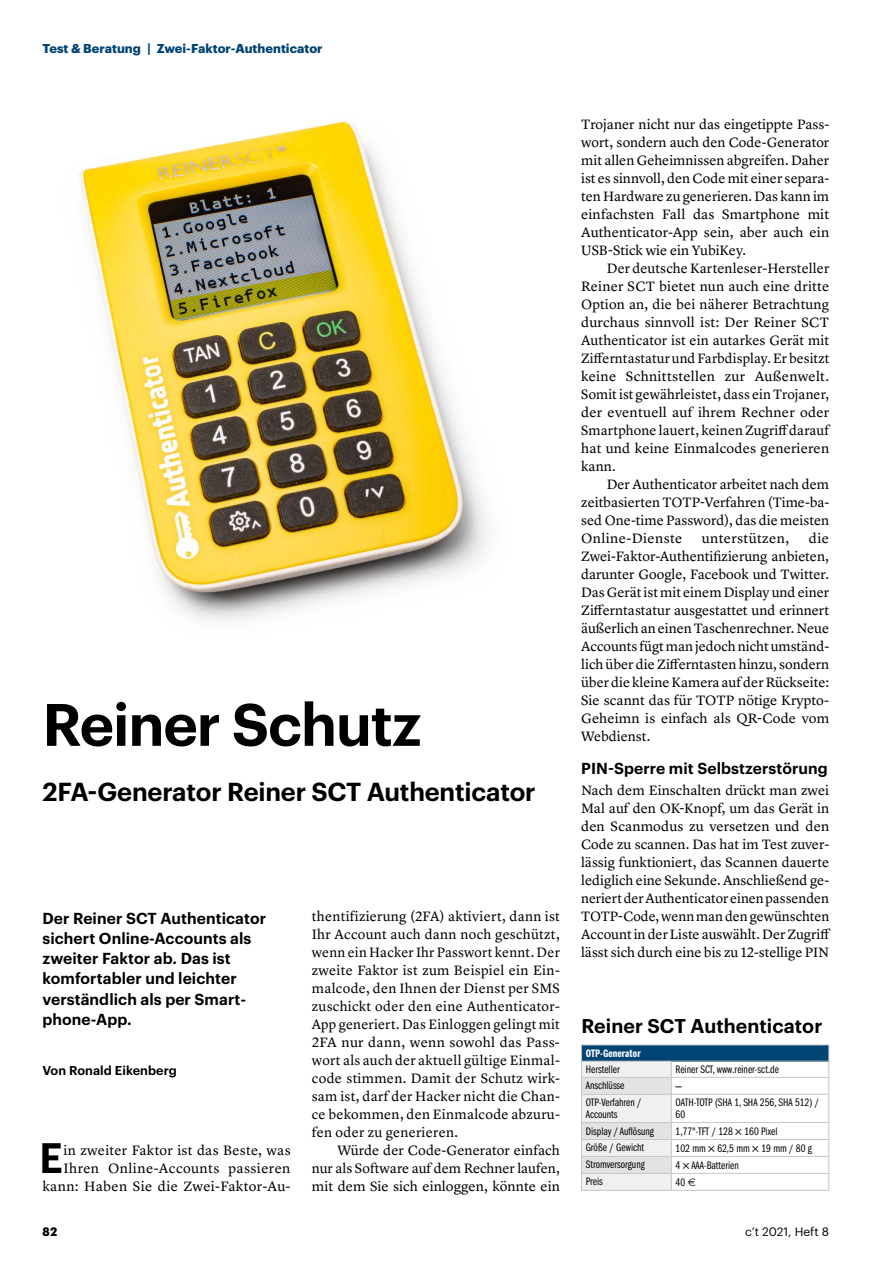
<style>
.page{position:relative;width:893px;height:1263px;background:#fff}
.page>*{position:absolute;margin:0;border:0;box-sizing:border-box;transform-origin:0 0}
.Ueberschrift-1{font:600 58.5px "Graphik";letter-spacing:-.015em;color:#000}
.Grundtext-Initial{font:600 41.7px "Graphik";color:#000;scale:.94 1}
.Ueberschrift-2{font:600 25.5px "Graphik";letter-spacing:-.005em;color:#000}
.Ueberschrift-1-2{font:600 19.5px "Graphik";letter-spacing:.005em;color:#000}
.Abstract{font:600 15.6px/20.2px "Graphik";letter-spacing:.005em;color:#000}
.Zwischenueberschrift{font:600 15.6px "Graphik";letter-spacing:.005em;color:#000}
.Grundtext-Einzug{font:14.1px/18px "Lyon Text";letter-spacing:.005em;color:#000;text-align:justify}
.Grundtext-Initial-2{font:14.1px/18px "Lyon Text";letter-spacing:.02em;color:#000;text-align:right}
.Grundtext-stumpf{font:14.1px/18px "Lyon Text";color:#000;text-align:justify}
.Grundtext-Einzug-2{font:14.1px "Lyon Text";letter-spacing:.025em;color:#000}
.t1{font:700 12.6px "Graphik";letter-spacing:.005em;color:#004474}
.t2{font:600 12.6px "Graphik";letter-spacing:.005em;color:#000}
.t3{font:12px "Graphik";color:#000}
.t4{font:700 12px "Graphik";color:#000}
.Grundtext{font:11.25px/12px "ITC Franklin Gothic Std Bk Cp";color:#000}
.Kopfzeile-weiss{font:11.25px "ITC Franklin Gothic Std Dm Cp";letter-spacing:.01em;color:#fff}
.s1{font-family:"Heise Special"}
</style>
<div class="page">
<img style="left:79px;top:121px;width:408px;height:500px">
<div style="left:581px;top:1045px;width:248px;height:16px;background:#004474"></div>
<hr style="left:671px;top:1061px;width:158px;height:1px;background:#c5c6c6">
<hr style="left:671px;top:1077px;width:158px;height:1px;background:#c5c6c6">
<hr style="left:671px;top:1094px;width:158px;height:1px;background:#c5c6c6">
<hr style="left:671px;top:1122px;width:158px;height:1px;background:#c5c6c6">
<hr style="left:671px;top:1139px;width:158px;height:1px;background:#c5c6c6">
<hr style="left:671px;top:1156px;width:158px;height:1px;background:#c5c6c6">
<hr style="left:671px;top:1173px;width:158px;height:1px;background:#c5c6c6">
<svg style="left:828px;top:1045px;width:1px;height:145px"></svg>
<hr style="left:671px;top:1190px;width:158px;height:1px;background:#c5c6c6">
<hr style="left:581px;top:1044px;width:90px;height:1px;background:#c5c6c6">
<hr style="left:671px;top:1044px;width:158px;height:1px;background:#c5c6c6">
<hr style="left:581px;top:1190px;width:90px;height:1px;background:#c5c6c6">
<svg style="left:581px;top:1045px;width:108px;height:145px"></svg>
<p class="t1" style="left:43px;top:39px;width:282px">Test &amp; Beratung | Zwei-Faktor-Authenticator</p>
<p class="Ueberschrift-1" style="left:43px;top:680px;width:380px">Reiner Schutz</p>
<p class="Ueberschrift-2" style="left:43px;top:772px;width:495px">2FA-Generator Reiner SCT Authenticator</p>
<p class="Abstract" style="left:43px;top:906px;width:225px">Der Reiner SCT Authenticator sichert Online-Accounts als zweiter Faktor ab. Das ist komfortabler und leichter verständlich als per Smart&shy;phone-App.</p>
<p class="t2" style="left:43px;top:1060px;width:136px">Von Ronald Eikenberg</p>
<p class="Grundtext-Initial" style="left:39px;top:1126px;width:26px">E</p>
<p class="Grundtext-Initial-2" style="left:43px;top:1140px;width:250px">in zweiter Faktor ist das Beste, was<br>Ihren Online-Accounts passieren kann: Haben Sie die Zwei-Faktor-Au-</p>
<p class="Grundtext-Initial-2" style="left:312px;top:906px;width:250px;text-align:justify">thentifizierung (2FA) aktiviert, dann ist Ihr Account auch dann noch geschützt, wenn ein Hacker Ihr Passwort kennt. Der zweite Faktor ist zum Beispiel ein Ein&shy;malcode, den Ihnen der Dienst per SMS zuschickt oder den eine Authenticator-App generiert. Das Einloggen gelingt mit 2FA nur dann, wenn sowohl das Pass&shy;wort als auch der aktuell gültige Einmal&shy;code stimmen. Damit der Schutz wirk&shy;sam ist, darf der Hacker nicht die Chan&shy;ce bekommen, den Einmalcode abzuru&shy;fen oder zu generieren.</p>
<p class="Grundtext-Einzug" style="left:312px;top:1140px;width:250px;text-indent:26px">Würde der Code-Generator einfach nur als Software auf dem Rechner laufen, mit dem Sie sich einloggen, könnte ein</p>
<p class="Grundtext-Einzug" style="left:581px;top:114px;width:250px">Trojaner nicht nur das eingetippte Pass&shy;wort, sondern auch den Code-Generator mit allen Geheimnissen abgreifen. Daher ist es sinnvoll, den Code mit einer separa&shy;ten Hardware zu generieren. Das kann im einfachsten Fall das Smartphone mit Authenticator-App sein, aber auch ein USB-Stick wie ein YubiKey.</p>
<p class="Grundtext-Einzug" style="left:581px;top:258px;width:250px;text-indent:26px">Der deutsche Kartenleser-Hersteller Reiner SCT bietet nun auch eine dritte Option an, die bei näherer Betrachtung durchaus sinnvoll ist: Der Reiner SCT Authenticator ist ein autarkes Gerät mit Zifferntastatur und Farbdisplay. Er besitzt keine Schnittstellen zur Außenwelt.<br>Somit ist gewährleistet, dass ein Trojaner, der eventuell auf ihrem Rechner oder Smartphone lauert, keinen Zugriff darauf hat und keine Einmalcodes generieren kann.</p>
<p class="Grundtext-Einzug" style="left:581px;top:474px;width:250px;text-indent:26px">Der Authenticator arbeitet nach dem zeitbasierten TOTP-Verfahren (Time-ba&shy;sed One-time Password), das die meisten Online-Dienste</p>
<p class="Grundtext-Einzug" style="left:581px;top:528px;width:250px;text-indent:228px">die Zwei-Faktor-Authentifizierung anbieten, darunter Google, Facebook und Twitter.<br>Das Gerät ist mit einem Display und einer Zifferntastatur ausgestattet und erinnert äußerlich an einen Taschenrechner. Neue Accounts fügt man jedoch nicht umständ&shy;lich über die Zifferntasten hinzu, sondern über die kleine Kamera auf der Rückseite:<br>Sie scannt das für TOTP nötige Krypto-Geheimn is einfach als QR-Code vom Webdienst.</p>
<p class="Zwischenueberschrift" style="left:581px;top:756px;width:248px">PIN-Sperre mit Selbstzerstörung</p>
<p class="Grundtext-stumpf" style="left:581px;top:780px;width:251px">Nach dem Einschalten drückt man zwei Mal auf den OK-Knopf, um das Gerät in den Scanmodus zu versetzen und den Code zu scannen. Das hat im Test zuver&shy;lässig funktioniert, das Scannen dauerte lediglich eine Sekunde. Anschließend ge&shy;neriert der Authenticator einen passenden TOTP-Code, wenn man den gewünschten Account in der Liste auswählt. Der Zugriff lässt sich durch eine bis zu 12-stellige PIN</p>
<p class="Grundtext-Einzug-2" style="left:702px;top:527px;width:89px">unterstützen,</p>
<p class="Ueberschrift-1-2" style="left:581px;top:1011px;width:242px">Reiner SCT Authenticator</p>
<p class="Kopfzeile-weiss" style="left:586px;top:1047px;width:56px">OTP-Generator</p>
<p class="Grundtext" style="left:586px;top:1063px;width:35px">Hersteller</p>
<p class="Grundtext" style="left:676px;top:1063px;width:105px">Reiner SCT, www.reiner-sct.de</p>
<p class="Grundtext" style="left:586px;top:1080px;width:40px">Anschlüsse</p>
<p class="Grundtext" style="left:586px;top:1097px;width:57px">OTP-Verfahren /<br>Accounts</p>
<p class="Grundtext" style="left:676px;top:1097px;width:145px">OATH-TOTP (SHA 1, SHA 256, SHA 512) /<br>60</p>
<p class="Grundtext" style="left:586px;top:1125px;width:70px">Display / Auflösung</p>
<p class="Grundtext" style="left:676px;top:1126px;width:103px">1,77"-TFT / 128 160 Pixel</p>
<p class="Grundtext" style="left:586px;top:1142px;width:60px">Größe / Gewicht</p>
<p class="Grundtext" style="left:676px;top:1143px;width:138px">102 mm 62,5 mm 19 mm / 80 g</p>
<p class="Grundtext" style="left:586px;top:1159px;width:61px">Stromversorgung</p>
<p class="Grundtext" style="left:676px;top:1159px;width:65px">4 AAA-Batterien</p>
<p class="Grundtext" style="left:586px;top:1176px;width:19px">Preis</p>
<p class="Grundtext" style="left:676px;top:1176px;width:22px">40 <span class="s1">€</span></p>
<p class="t4" style="left:43px;top:1222px;width:16px">82</p>
<p class="t3" style="left:745px;top:1223px;width:86px">c’t 2021, Heft 8</p>
</div>
